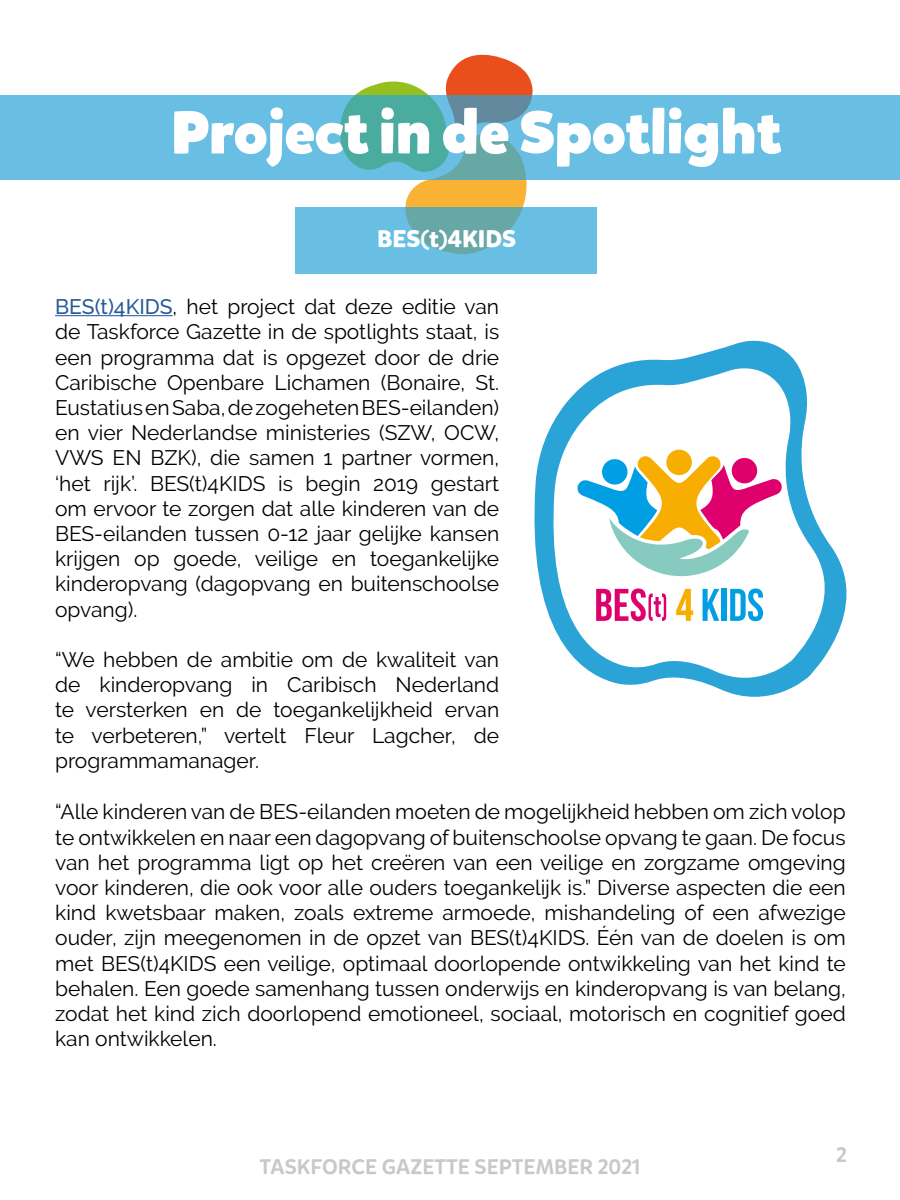
<style>
.page{position:relative;width:900px;height:1200px;background:#fff}
.page>*{position:absolute;margin:0;border:0;box-sizing:border-box;transform-origin:0 0}
.t1{font:900 60px "Mikado";color:#fff}
.t2{font:700 24px "Mikado";color:#fff}
.t3{font:21px/25.2px "Raleway";color:#000;text-align:justify}
.t4{font:500 21px "Mikado";color:#c8c8c8}
.s1{font-weight:500;color:#275b9b}
</style>
<div class="page">
<svg style="left:339px;top:54px;width:198px;height:153px"></svg>
<hr style="left:55px;top:315px;width:118px;height:1px;background:#275b9b">
<svg style="left:1px;top:95px;width:899px;height:84px;background:#65b9d8"></svg>
<svg style="left:295px;top:207px;width:302px;height:67px;background:#68b9d6"></svg>
<svg style="left:534px;top:340px;width:265px;height:357px"></svg>
<svg style="left:546px;top:367px;width:301px;height:324px"></svg>
<svg style="left:577px;top:450px;width:205px;height:126px"></svg>
<svg style="left:676px;top:589px;width:17px;height:32px"></svg>
<svg style="left:703px;top:589px;width:16px;height:32px"></svg>
<div style="left:722px;top:589px;width:5px;height:32px;background:#009fe3"></div>
<svg style="left:730px;top:589px;width:33px;height:32px"></svg>
<svg style="left:596px;top:589px;width:70px;height:32px"></svg>
<h1 class="t1" style="left:171px;top:94px;width:612px">Project in de Spotlight</h1>
<p class="t2" style="left:377px;top:223px;width:140px">BES(t)4KIDS</p>
<p class="t3" style="left:55px;top:294px;width:446px"><span class="s1">BES(t)4KIDS</span>, het project dat deze editie van de Taskforce Gazette in de spotlights staat, is een programma dat is opgezet door de drie Caribische Openbare Lichamen (Bonaire, St.<br>Eustatius en Saba, de zogeheten BES-eilanden) en vier Nederlandse ministeries (SZW, OCW, VWS EN BZK), die samen 1 partner vormen, ‘het rijk’. BES(t)4KIDS is begin 2019 gestart om ervoor te zorgen dat alle kinderen van de BES-eilanden tussen 0-12 jaar gelijke kansen krijgen op goede, veilige en toegankelijke kinderopvang (dagopvang en buitenschoolse opvang).</p>
<p class="t3" style="left:55px;top:647px;width:446px">“We hebben de ambitie om de kwaliteit van de kinderopvang in Caribisch Nederland te versterken en de toegankelijkheid ervan te verbeteren,” vertelt Fleur Lagcher, de programmamanager.</p>
<p class="t3" style="left:55px;top:799px;width:792px">“Alle kinderen van de BES-eilanden moeten de mogelijkheid hebben om zich volop te ontwikkelen en naar een dagopvang of buitenschoolse opvang te gaan. De focus van het programma ligt op het creëren van een veilige en zorgzame omgeving voor kinderen, die ook voor alle ouders toegankelijk is.” Diverse aspecten die een kind kwetsbaar maken, zoals extreme armoede, mishandeling of een afwezige ouder, zijn meegenomen in de opzet van BES(t)4KIDS. Één van de doelen is om met BES(t)4KIDS een veilige, optimaal doorlopende ontwikkeling van het kind te behalen. Een goede samenhang tussen onderwijs en kinderopvang is van belang, zodat het kind zich doorlopend emotioneel, sociaal, motorisch en cognitief goed kan ontwikkelen.</p>
<p class="t4" style="left:260px;top:1154px;width:382px">TASKFORCE GAZETTE SEPTEMBER 2021</p>
<p class="t4" style="left:836px;top:1142px;width:12px">2</p>
</div>
